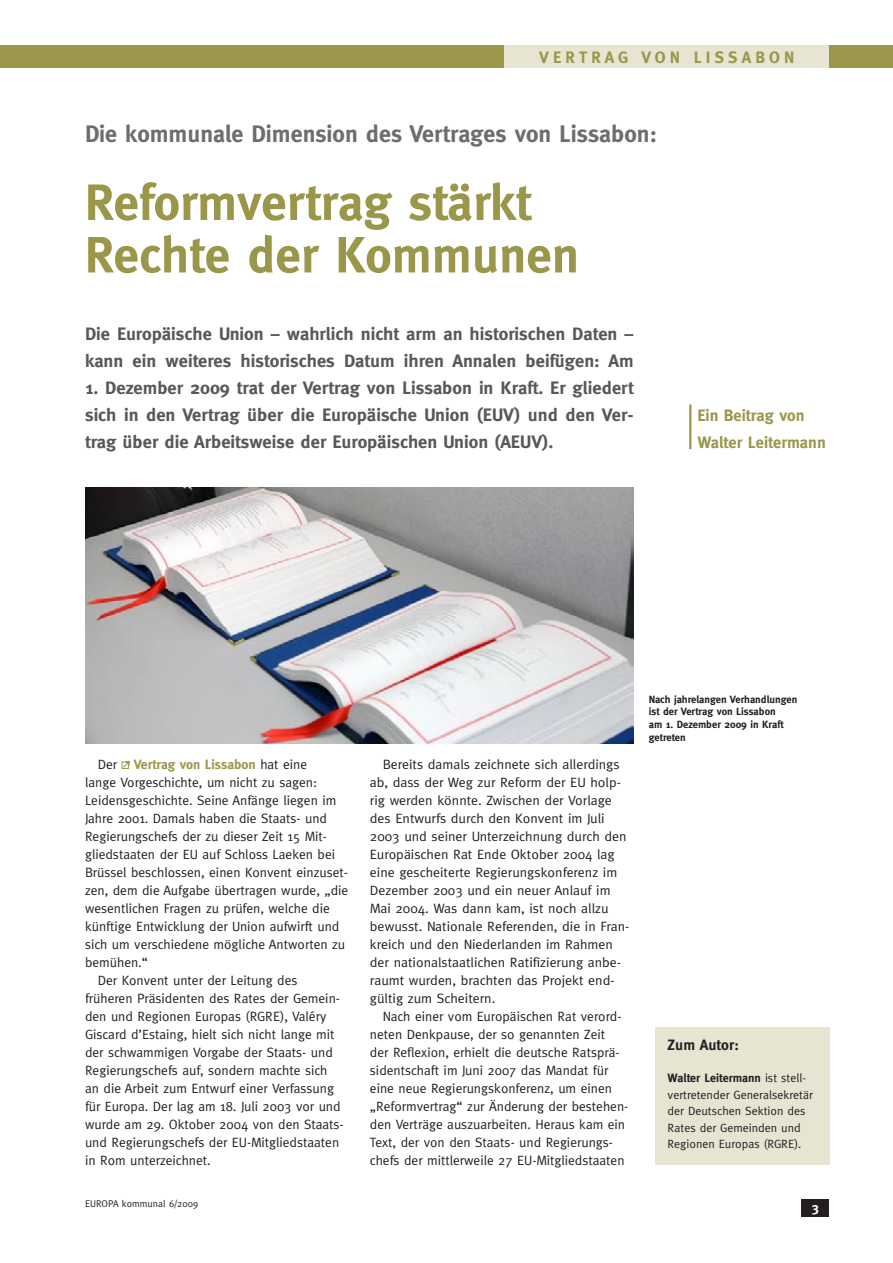
<style>
.page{position:relative;width:893px;height:1263px;background:#fff}
.page>*{position:absolute;margin:0;border:0;box-sizing:border-box;transform-origin:0 0}
.Headline_1{font:700 51px/52.5px "Meta";color:#9a974b}
.Headline_1___Oberzei{font:700 24px "Meta";color:#6c6d70}
.Intro_groß{font:700 18px/27px "Meta";color:#57585a}
.t1{font:700 16.5px/27px "Meta";color:#9a974b}
.t2{font:700 16.5px "Meta";letter-spacing:.25em;color:#9a974b}
.Autorenkasten_-_fett{font:700 15px "Meta";letter-spacing:.005em;color:#231f20}
.Fließtext{font:13.5px/18px "Meta";color:#231f20}
.t3{font:700 13.5px "Meta";color:#fff}
.Autorenkasten_-_Text{font:12px/16.5px "Meta";color:#231f20}
.Bildunterschrift{font:700 10.5px/12.8px "Meta";color:#231f20}
.t4{font:9.75px "Meta";letter-spacing:.01em;color:#231f20}
.s1{font-weight:700;color:#9a974b}
.s2{font-weight:700}
</style>
<div class="page">
<div style="left:122px;top:762px;width:7px;height:7px;border:1px solid #9a974b"></div>
<svg style="left:123px;top:761px;width:7px;height:7px"></svg>
<div style="left:655px;top:1027px;width:174px;height:138px;background:#e7e4d2"></div>
<div style="left:0;top:46px;width:893px;height:22px;background:#9a974b"></div>
<div style="left:505px;top:46px;width:324px;height:22px;background:#e7e4d2"></div>
<hr style="left:689px;top:404px;width:2px;height:45px;background:#9a974b">
<img style="left:85px;top:488px;width:549px;height:255px">
<div style="left:801px;top:1199px;width:28px;height:17px;background:#231f20"></div>
<p class="t2" style="left:539px;top:48px;width:257px">Ver tra g von Lissab on</p>
<p class="Headline_1___Oberzei" style="left:85px;top:120px;width:573px">Die kommunale Dimension des Vertrages von Lissabon:</p>
<p class="Headline_1" style="left:85px;top:176px;width:495px">Reformvertrag stärkt<br>Rechte der Kommunen</p>
<p class="Intro_groß" style="left:85px;top:320px;width:550px">Die Europäische Union – wahrlich nicht arm an historischen Daten – kann ein weiteres historisches Datum ihren Annalen beifügen: Am</p>
<p class="Intro_groß" style="left:85px;top:374px;width:550px;text-align:justify">1. Dezember 2009 trat der Vertrag von Lissabon in Kraft. Er gliedert sich in den Vertrag über die Europäische Union (EUV) und den Ver&shy;trag über die Arbeitsweise der Europäischen Union (AEUV).</p>
<p class="t1" style="left:697px;top:402px;width:130px">Ein Beitrag von<br>Walter Leitermann</p>
<p class="Fließtext" style="left:85px;top:755px;width:265px;text-indent:13px">Der <span class="s1">Vertrag von Lissabon</span> hat eine<br>lange Vorgeschichte, um nicht zu sagen:<br>Leidensgeschichte. Seine Anfänge liegen im Jahre 2001. Damals haben die Staats- und Regierungschefs der zu dieser Zeit 15 Mit&shy;gliedstaaten der EU auf Schloss Laeken bei Brüssel beschlossen, einen Konvent einzuset&shy;zen, dem die Aufgabe übertragen wurde, „die wesentlichen Fragen zu prüfen, welche die künftige Entwicklung der Union aufwirft und sich um verschiedene mögliche Antworten zu bemühen.“</p>
<p class="Fließtext" style="left:85px;top:971px;width:260px;text-indent:13px">Der Konvent unter der Leitung des früheren Präsidenten des Rates der Gemein&shy;den und Regionen Europas (RGRE), Valéry Giscard d’Estaing, hielt sich nicht lange mit der schwammigen Vorgabe der Staats- und Regierungschefs auf, sondern machte sich an die Arbeit zum Entwurf einer Verfassung für Europa. Der lag am 18. Juli 2003 vor und wurde am 29. Oktober 2004 von den Staats&shy;und Regierungschefs der EU-Mitgliedstaaten in Rom unterzeichnet.</p>
<p class="t4" style="left:85px;top:1198px;width:12px">Europa</p>
<p class="t4" style="left:122px;top:1198px;width:78px">kommunal 6/2009</p>
<p class="Fließtext" style="left:370px;top:755px;width:261px;text-indent:13px">Bereits damals zeichnete sich allerdings ab, dass der Weg zur Reform der EU holp&shy;rig werden könnte. Zwischen der Vorlage des Entwurfs durch den Konvent im Juli 2003 und seiner Unterzeichnung durch den Europäischen Rat Ende Oktober 2004 lag eine gescheiterte Regierungskonferenz im Dezember 2003 und ein neuer Anlauf im Mai 2004. Was dann kam, ist noch allzu bewusst. Nationale Referenden, die in Fran&shy;kreich und den Niederlanden im Rahmen der nationalstaatlichen Ratifizierung anbe&shy;raumt wurden, brachten das Projekt end&shy;gültig zum Scheitern.</p>
<p class="Fließtext" style="left:370px;top:1007px;width:260px;text-indent:13px">Nach einer vom Europäischen Rat verord&shy;neten Denkpause, der so genannten Zeit<br>der Reflexion, erhielt die deutsche Ratsprä&shy;sidentschaft im Juni 2007 das Mandat für eine neue Regierungskonferenz, um einen „Reformvertrag“ zur Änderung der bestehen&shy;den Verträge auszuarbeiten. Heraus kam ein Text, der von den Staats- und Regierungs&shy;chefs der mittlerweile 27 EU-Mitgliedstaaten</p>
<p class="Bildunterschrift" style="left:649px;top:692px;width:150px">Nach jahrelangen Verhandlungen ist der Vertrag von Lissabon<br>am 1. Dezember 2009 in Kraft getreten</p>
<p class="Autorenkasten_-_fett" style="left:668px;top:1036px;width:73px">Zum Autor:</p>
<p class="Autorenkasten_-_Text" style="left:668px;top:1070px;width:147px"><span class="s2">Walter Leitermann</span> ist stell&shy;vertretender Generalsekretär der Deutschen Sektion des<br>Rates der Gemeinden und<br>Regionen Europas (RGRE).</p>
<p class="t3" style="left:812px;top:1199px;width:9px">3</p>
</div>
